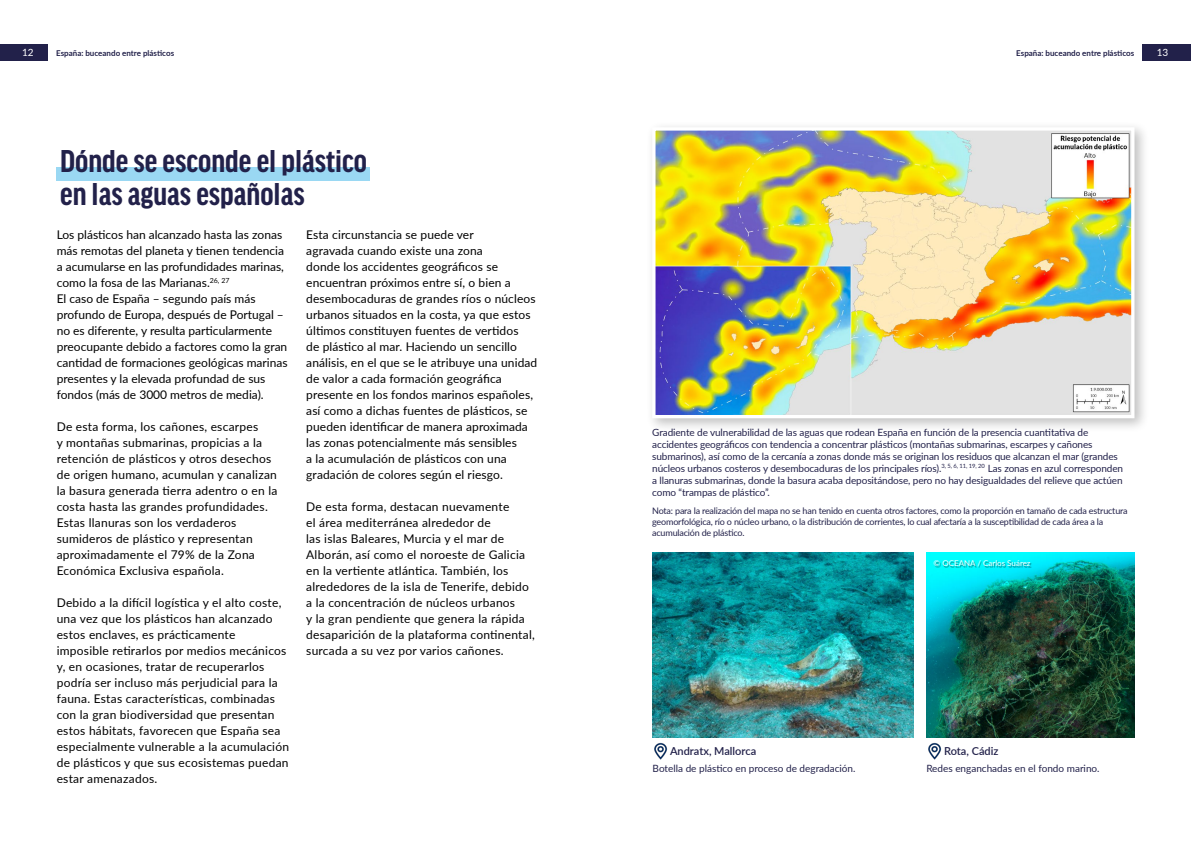
<style>
.page{position:relative;width:1191px;height:842px;background:#fff}
.page>*{position:absolute;margin:0;border:0;box-sizing:border-box;transform-origin:0 0}
.t1{font:700 condensed 33.6px/33.6px "Good Headline Pro";color:#22214a}
.t2{font:12px/16px "Lato";letter-spacing:.01em;color:#000}
.t3{font:600 11px "Lato";color:#22214a}
.t4{font:10px/12px "Lato";letter-spacing:-.01em;color:#22214a}
.t5{font:10px "Lato";color:#fff}
.t6{font:9px/11px "Lato";letter-spacing:-.02em;color:#22214a}
.t7{font:700 8px "Lato";color:#22214a}
.t8{font:8px "Lato";color:#fff}
</style>
<div class="page">
<div style="left:57px;top:167px;width:313px;height:13px;background:#9ad8f3"></div>
<div style="left:646px;top:121px;width:503px;height:312px;background:#000;opacity:.25"></div>
<img style="left:656px;top:131px;width:474px;height:283px">
<div style="left:652px;top:127px;width:482px;height:291px;border:3px solid #fff"></div>
<img style="left:652px;top:553px;width:261px;height:184px">
<img style="left:654px;top:742px;width:14px;height:18px">
<img style="left:928px;top:742px;width:14px;height:18px">
<img style="left:926px;top:553px;width:208px;height:184px">
<div style="left:934px;top:561px;width:97px;height:7px;background:#000;opacity:.4"></div>
<div style="left:1142px;top:44px;width:49px;height:17px;background:#22214a"></div>
<div style="left:0;top:44px;width:48px;height:17px;background:#22214a"></div>
<p class="t5" style="left:22px;top:46px;width:13px">12</p>
<p class="t7" style="left:56px;top:47px;width:119px">España: buceando entre plásticos</p>
<p class="t7" style="left:1016px;top:47px;width:119px">España: buceando entre plásticos</p>
<p class="t5" style="left:1156px;top:46px;width:13px">13</p>
<h1 class="t1" style="left:60px;top:145px;width:308px">Dónde se esconde el plástico en las aguas españolas</h1>
<p class="t2" style="left:57px;top:226px;width:232px">Los plásticos han alcanzado hasta las zonas más remotas del planeta y tienen tendencia a acumularse en las profundidades marinas, como la fosa de las Marianas.<sup>26,</sup> <sup>27<br></sup>El caso de España – segundo país más profundo de Europa, después de Portugal – no es diferente, y resulta particularmente preocupante debido a factores como la gran cantidad de formaciones geológicas marinas presentes y la elevada profundad de sus fondos (más de 3000 metros de media).</p>
<p class="t2" style="left:57px;top:418px;width:222px">De esta forma, los cañones, escarpes<br>y montañas submarinas, propicias a la retención de plásticos y otros desechos de origen humano, acumulan y canalizan la basura generada tierra adentro o en la costa hasta las grandes profundidades.<br>Estas llanuras son los verdaderos sumideros de plástico y representan aproximadamente el 79% de la Zona Económica Exclusiva española.</p>
<p class="t2" style="left:57px;top:594px;width:234px">Debido a la difícil logística y el alto coste, una vez que los plásticos han alcanzado estos enclaves, es prácticamente imposible retirarlos por medios mecánicos y, en ocasiones, tratar de recuperarlos podría ser incluso más perjudicial para la fauna. Estas características, combinadas con la gran biodiversidad que presentan estos hábitats, favorecen que España sea especialmente vulnerable a la acumulación de plásticos y que sus ecosistemas puedan estar amenazados.</p>
<p class="t2" style="left:306px;top:226px;width:233px">Esta circunstancia se puede ver<br>agravada cuando existe una zona<br>donde los accidentes geográficos se encuentran próximos entre sí, o bien a desembocaduras de grandes ríos o núcleos urbanos situados en la costa, ya que estos últimos constituyen fuentes de vertidos<br>de plástico al mar. Haciendo un sencillo análisis, en el que se le atribuye una unidad de valor a cada formación geográfica presente en los fondos marinos españoles, así como a dichas fuentes de plásticos, se pueden identificar de manera aproximada las zonas potencialmente más sensibles<br>a la acumulación de plásticos con una gradación de colores según el riesgo.</p>
<p class="t2" style="left:306px;top:498px;width:230px">De esta forma, destacan nuevamente<br>el área mediterránea alrededor de<br>las islas Baleares, Murcia y el mar de Alborán, así como el noroeste de Galicia en la vertiente atlántica. También, los alrededores de la isla de Tenerife, debido a la concentración de núcleos urbanos<br>y la gran pendiente que genera la rápida desaparición de la plataforma continental, surcada a su vez por varios cañones.</p>
<p class="t4" style="left:652px;top:426px;width:472px">Gradiente de vulnerabilidad de las aguas que rodean España en función de la presencia cuantitativa de accidentes geográficos con tendencia a concentrar plásticos (montañas submarinas, escarpes y cañones submarinos), así como de la cercanía a zonas donde más se originan los residuos que alcanzan el mar (grandes núcleos urbanos costeros y desembocaduras de los principales ríos).<sup>3,</sup> <sup>5,</sup> <sup>6,</sup> <sup>11,</sup> <sup>19,</sup> <sup>20</sup> Las zonas en azul corresponden a llanuras submarinas, donde la basura acaba depositándose, pero no hay desigualdades del relieve que actúen como “trampas de plástico”.</p>
<p class="t6" style="left:652px;top:504px;width:477px">Nota: para la realización del mapa no se han tenido en cuenta otros factores, como la proporción en tamaño de cada estructura geomorfológica, río o núcleo urbano, o la distribución de corrientes, lo cual afectaría a la susceptibilidad de cada área a la acumulación de plástico.</p>
<p class="t8" style="left:933px;top:557px;width:98px">© OCEANA / Carlos Suárez</p>
<p class="t3" style="left:670px;top:743px;width:88px">Andratx, Mallorca</p>
<p class="t3" style="left:944px;top:743px;width:56px">Rota, Cádiz</p>
<p class="t4" style="left:652px;top:762px;width:204px">Botella de plástico en proceso de degradación.</p>
<p class="t4" style="left:926px;top:762px;width:175px">Redes enganchadas en el fondo marino.</p>
</div>
